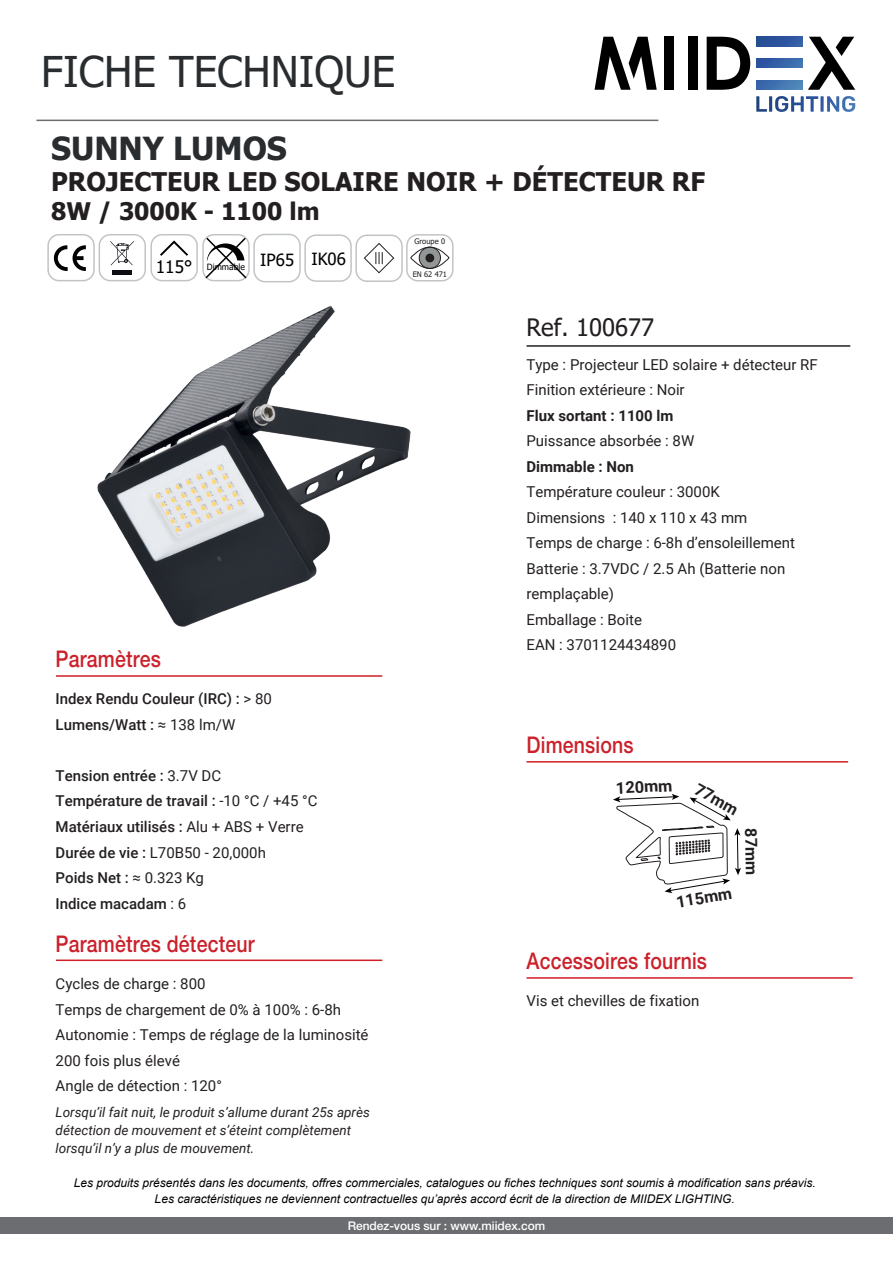
<style>
.page{position:relative;width:893px;height:1263px;background:#fff}
.page>*{position:absolute;margin:0;border:0;box-sizing:border-box;transform-origin:0 0}
.t1{font:42.3px "Tahoma";color:#292d2f}
.t2{font:700 31.65px "Tahoma";color:#292d2f}
.t3{font:700 25.65px "Tahoma";color:#231f20}
.t4{font:700 24.15px "Tahoma";color:#231f20}
.t5{font:24px "Tahoma";color:#231f20}
.t6{font:500 22.95px "Helvetica Neue LT Std";letter-spacing:.01em;color:#cb212b;scale:.85 1}
.t7{font:17.25px "Tahoma";color:#000}
.t8{font:16.8px "Tahoma";color:#000}
.t9{font:700 16.35px "Roboto";color:#231f20}
.t10{font:15px/25.5px "Roboto";color:#231f20}
.t11{font:500 15px/25.5px "Roboto";color:#231f20}
.t12{font:700 15px "Roboto";color:#231f20}
.t13{font:italic 13.5px/18px "Roboto";color:#231f20}
.t14{font:italic 12px "Arial";color:#000001}
.t15{font:500 12px "Helvetica Neue LT Std";letter-spacing:-.005em;color:#fff}
.t16{font:8.7px "Tahoma";color:#000}
.t17{font:7.5px "Tahoma";color:#231f20}
.s1{font-weight:400}
.s2{font-weight:400;font-size:15.15px}
.s3{font-size:15.15px}
</style>
<div class="page">
<div style="left:406px;top:234px;width:48px;height:47px;border:1px solid #c1c4c7;border-radius:11px"></div>
<svg style="left:419px;top:247px;width:22px;height:22px"></svg>
<div style="left:410px;top:247px;width:39px;height:22px;border:1px solid #231f20;border-radius:50%"></div>
<div style="left:425px;top:254px;width:9px;height:8px;background:#231f20;border-radius:50%"></div>
<hr style="left:36px;top:120px;width:622px;height:1px;background:#6c6d70">
<svg style="left:808px;top:37px;width:47px;height:53px"></svg>
<svg style="left:707px;top:37px;width:43px;height:53px"></svg>
<div style="left:688px;top:37px;width:9px;height:53px;background:#000001"></div>
<div style="left:664px;top:37px;width:10px;height:53px;background:#000001"></div>
<svg style="left:756px;top:96px;width:99px;height:16px"></svg>
<svg style="left:595px;top:37px;width:62px;height:53px"></svg>
<svg style="left:756px;top:37px;width:47px;height:9px"></svg>
<svg style="left:756px;top:58px;width:47px;height:10px"></svg>
<svg style="left:756px;top:80px;width:47px;height:10px"></svg>
<div style="left:47px;top:234px;width:48px;height:47px;border:1px solid #c1c4c7;border-radius:11px"></div>
<div style="left:99px;top:234px;width:47px;height:47px;border:1px solid #c1c4c7;border-radius:11px"></div>
<svg style="left:54px;top:245px;width:32px;height:26px"></svg>
<svg style="left:110px;top:241px;width:24px;height:24px"></svg>
<div style="left:112px;top:270px;width:20px;height:5px;background:#0f0c12"></div>
<div style="left:150px;top:234px;width:48px;height:47px;border:1px solid #c1c4c7;border-radius:11px"></div>
<svg style="left:160px;top:240px;width:28px;height:16px"></svg>
<div style="left:253px;top:234px;width:48px;height:48px;border:1px solid #c1c4c7;border-radius:11px"></div>
<div style="left:304px;top:234px;width:48px;height:48px;border:1px solid #c1c4c7;border-radius:11px"></div>
<div style="left:355px;top:235px;width:48px;height:47px;border:1px solid #c1c4c7;border-radius:11px"></div>
<div style="left:0;top:1217px;width:893px;height:16px;background:#6c6d70"></div>
<hr style="left:526px;top:345px;width:324px;height:2px;background:#231f20">
<hr style="left:526px;top:761px;width:322px;height:1px;background:#d01f26">
<hr style="left:56px;top:675px;width:326px;height:2px;background:#d01f26">
<hr style="left:56px;top:959px;width:326px;height:2px;background:#d01f26">
<hr style="left:526px;top:977px;width:327px;height:2px;background:#d01f26">
<svg style="left:364px;top:243px;width:30px;height:31px"></svg>
<svg style="left:202px;top:234px;width:47px;height:48px"></svg>
<img style="left:97px;top:305px;width:314px;height:322px">
<svg style="left:613px;top:761px;width:128px;height:218px"></svg>
<h1 class="t1" style="left:41px;top:43px;width:356px">FICHE TECHNIQUE</h1>
<h2 class="t2" style="left:51px;top:126px;width:237px">SUNNY LUMOS</h2>
<h3 class="t3" style="left:51px;top:164px;width:656px">PROJECTEUR LED SOLAIRE NOIR + DÉTECTEUR RF</h3>
<h3 class="t4" style="left:51px;top:194px;width:270px">8W / 3000K - 1100 lm</h3>
<p class="t7" style="left:156px;top:255px;width:38px">115°</p>
<p class="t16" style="left:207px;top:261px;width:40px">Dimmable</p>
<p class="t8" style="left:260px;top:248px;width:87px">IP65 IK06</p>
<p class="t17" style="left:415px;top:236px;width:32px">Groupe 0</p>
<p class="t17" style="left:413px;top:269px;width:36px">EN 62 471</p>
<h3 class="t6" style="left:56px;top:646px;width:125px">Paramètres</h3>
<p class="t11" style="left:56px;top:686px;width:218px">Index Rendu Couleur (IRC) : <span class="s1">&gt; 80<br></span>Lumens/Watt : <span class="s2">≈ 138</span> <span class="s1">lm/W</span></p>
<p class="t11" style="left:56px;top:762px;width:263px">Tension entrée : <span class="s1">3.7V DC<br></span>Température de travail <span class="s3">:</span> <span class="s1">-10 °C / +45 °C<br></span>Matériaux utilisés : <span class="s1">Alu + ABS + Verre<br></span>Durée de vie : <span class="s1">L70B50 - 20,000h<br></span>Poids Net : <span class="s2">≈</span> <span class="s1">0.323 Kg<br></span>Indice macadam <span class="s1">: 6</span></p>
<h3 class="t6" style="left:56px;top:930px;width:236px">Paramètres détecteur</h3>
<p class="t10" style="left:56px;top:971px;width:314px">Cycles de charge : 800<br>Temps de chargement de 0% à 100% : 6-8h<br>Autonomie : Temps de réglage de la luminosité<br>200 fois plus élevé<br>Angle de détection : 120°</p>
<p class="t13" style="left:56px;top:1102px;width:316px">Lorsqu’il fait nuit, le produit s’allume durant 25s après détection de mouvement et s’éteint complètement lorsqu’il n’y a plus de mouvement.</p>
<h3 class="t5" style="left:526px;top:311px;width:129px">Ref. 100677</h3>
<p class="t10" style="left:526px;top:351px;width:293px">Type : Projecteur LED solaire + détecteur RF<br>Finition extérieure : Noir</p>
<p class="t12" style="left:526px;top:405px;width:149px">Flux sortant : 1100 lm</p>
<p class="t10" style="left:526px;top:428px;width:169px">Puissance absorbée : 8W</p>
<p class="t12" style="left:526px;top:456px;width:109px">Dimmable : Non</p>
<p class="t10" style="left:526px;top:479px;width:270px">Température couleur : 3000K<br>Dimensions : 140 x 110 x 43 mm<br>Temps de charge : 6-8h d’ensoleillement<br>Batterie : 3.7VDC / 2.5 Ah (Batterie non remplaçable)<br>Emballage : Boite<br>EAN : 3701124434890</p>
<h3 class="t6" style="left:526px;top:731px;width:128px">Dimensions</h3>
<p class="t9" style="left:615px;top:776px;width:58px;rotate:-3deg">120mm</p>
<p class="t9" style="left:701px;top:778px;width:48px;rotate:29deg">77mm</p>
<p class="t9" style="left:674px;top:891px;width:58px;rotate:-10deg">115mm</p>
<p class="t9" style="left:762px;top:828px;width:48px;rotate:89deg">87mm</p>
<h3 class="t6" style="left:526px;top:947px;width:214px">Accessoires fournis</h3>
<p class="t10" style="left:526px;top:988px;width:174px">Vis et chevilles de fixation</p>
<p class="t14" style="left:74px;top:1175px;width:743px">Les produits présentés dans les documents, offres commerciales, catalogues ou fiches techniques sont soumis à modification sans préavis.</p>
<p class="t14" style="left:155px;top:1191px;width:582px">Les caractéristiques ne deviennent contractuelles qu’après accord écrit de la direction de MIIDEX LIGHTING.</p>
<p class="t15" style="left:348px;top:1218px;width:199px">Rendez-vous sur : www.miidex.com</p>
</div>
